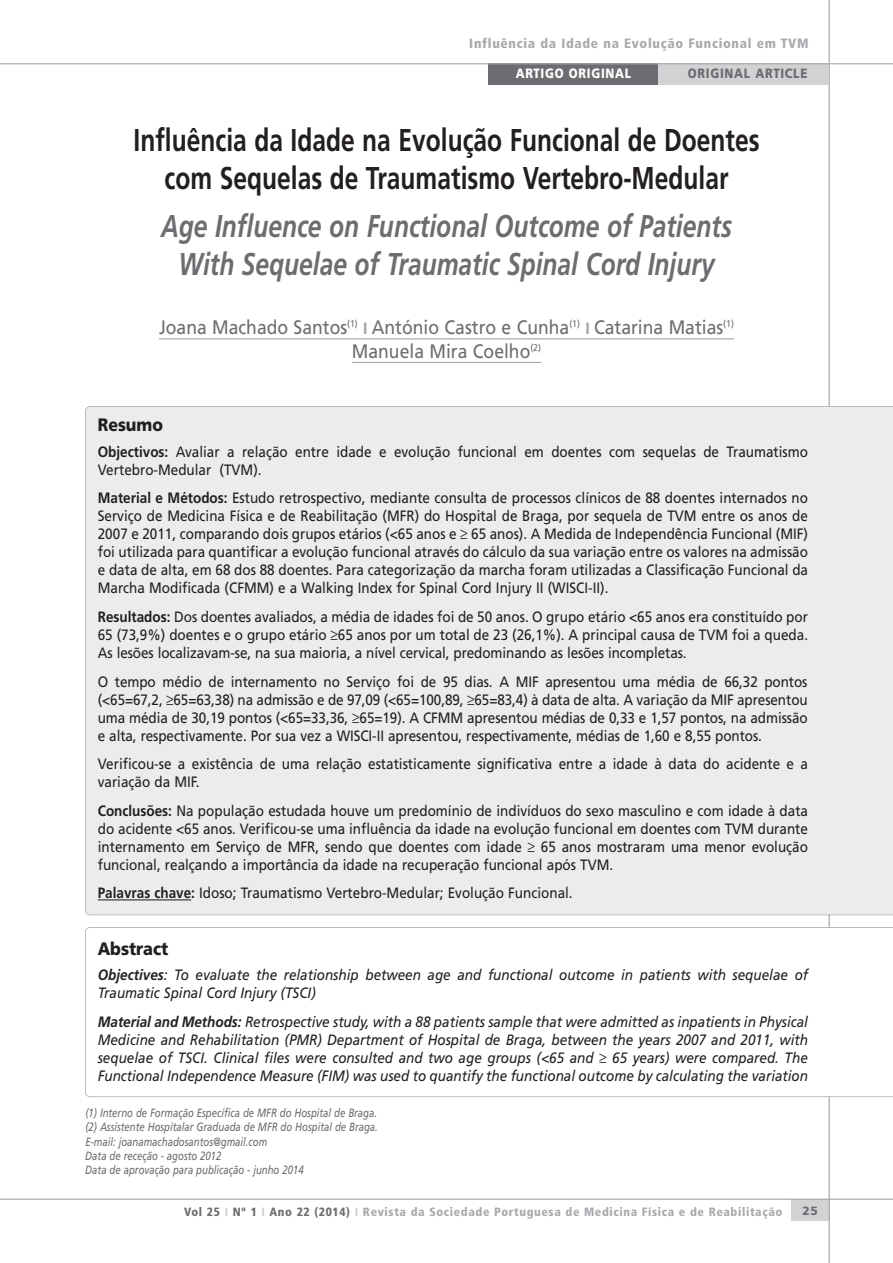
<style>
.page{position:relative;width:893px;height:1263px;background:#fff}
.page>*{position:absolute;margin:0;border:0;box-sizing:border-box;transform-origin:0 0}
.t1{font:700 31.5px/37.8px "Frutiger";color:#231f20;text-align:center;scale:.78 1}
.t2{font:italic 700 31.5px/37.8px "Frutiger";color:#6c6d70;text-align:center;scale:.78 1}
.t3{font:19.5px/24px "Frutiger";color:#6c6d70;text-align:center;scale:.9 1}
.t4{font:900 18px "Frutiger";letter-spacing:-.005em;color:#231f20;scale:.9 1}
.t5{font:900 18px "Frutiger";letter-spacing:-.005em;color:#231f20;scale:.88 1}
.t6{font:15px/18px "Frutiger";color:#231f20;text-align:justify;scale:.9 1}
.t7{font:italic 15px/18px "Frutiger";color:#231f20;scale:.9 1}
.t8{font:900 condensed 13.5px "Frutiger";letter-spacing:.05em;color:#a8a9ad}
.t9{font:900 13.5px "Frutiger";letter-spacing:.06em;color:#6c6d70;scale:.85 1}
.t10{font:900 13.5px "Frutiger";letter-spacing:.06em;color:#fff;scale:.85 1}
.t11{font:italic 12px/14.4px "Frutiger";color:#6c6d70;scale:.8 1}
.t12{font:900 condensed 12px "Frutiger";letter-spacing:.05em;color:#a8a9ad}
.t13{font:900 12px "Frutiger";color:#6c6d70}
.s1{font-weight:900;font-stretch:condensed;font-size:16.5px;color:#a8a9ad}
.s2{font-weight:700}
.s3{color:#6c6d70}
.s4{color:#d1d2d4}
</style>
<div class="page">
<div style="left:488px;top:64px;width:170px;height:21px;background:#6c6d70"></div>
<div style="left:791px;top:1199px;width:38px;height:21px;background:#d1d2d4"></div>
<hr style="left:829px;top:0;width:1px;height:1263px;background:#a8a9ad">
<div style="left:658px;top:64px;width:171px;height:21px;background:#d1d2d4"></div>
<hr style="left:0;top:1198px;width:893px;height:2px;background:#a8a9ad">
<hr style="left:0;top:63px;width:893px;height:1px;background:#a8a9ad">
<hr style="left:159px;top:338px;width:575px;height:1px;background:#a8a9ad">
<hr style="left:352px;top:362px;width:189px;height:1px;background:#a8a9ad">
<div style="left:85px;top:406px;width:808px;height:509px;background:#ececee"></div>
<hr style="left:98px;top:899px;width:93px;height:1px;background:#231f20">
<svg style="left:85px;top:927px;width:808px;height:170px"></svg>
<p class="t8" style="left:469px;top:38px;width:341px">Influência da Idade na Evolução Funcional em TVM</p>
<p class="t10" style="left:516px;top:68px;width:137px">ARTIGO ORIGINAL</p>
<p class="t9" style="left:688px;top:68px;width:142px">ORIGINAL ARTICLE</p>
<h1 class="t1" style="left:134px;top:124px;width:804px">Influência da Idade na Evolução Funcional de Doentes com Sequelas de Traumatismo Vertebro-Medular</h1>
<h1 class="t2" style="left:161px;top:210px;width:733px">Age Influence on Functional Outcome of Patients<br>With Sequelae of Traumatic Spinal Cord Injury</h1>
<h2 class="t3" style="left:159px;top:316px;width:640px">Joana Machado Santos<sup>(1)</sup> <span class="s1">I</span> António Castro e Cunha<sup>(1)</sup> <span class="s1">I</span> Catarina Matias<sup>(1)<br></sup>Manuela Mira Coelho<sup>(2)</sup></h2>
<p class="t5" style="left:98px;top:417px;width:76px">Resumo</p>
<p class="t6" style="left:98px;top:443px;width:791px"><span class="s2">Objectivos:</span> Avaliar a relação entre idade e evolução funcional em doentes com sequelas de Traumatismo<br>Vertebro-Medular (TVM).</p>
<p class="t6" style="left:98px;top:490px;width:791px"><span class="s2">Material e Métodos:</span> Estudo retrospectivo, mediante consulta de processos clínicos de 88 doentes internados no Serviço de Medicina Física e de Reabilitação (MFR) do Hospital de Braga, por sequela de TVM entre os anos de 2007 e 2011, comparando dois grupos etários (&lt;65 anos e ≥ 65 anos). A Medida de Independência Funcional (MIF) foi utilizada para quantificar a evolução funcional através do cálculo da sua variação entre os valores na admissão e data de alta, em 68 dos 88 doentes. Para categorização da marcha foram utilizadas a Classificação Funcional da Marcha Modificada (CFMM) e a Walking Index for Spinal Cord Injury II (WISCI-II).</p>
<p class="t6" style="left:98px;top:609px;width:791px"><span class="s2">Resultados:</span> Dos doentes avaliados, a média de idades foi de 50 anos. O grupo etário &lt;65 anos era constituído por 65 (73,9%) doentes e o grupo etário ≥65 anos por um total de 23 (26,1%). A principal causa de TVM foi a queda.<br>As lesões localizavam-se, na sua maioria, a nível cervical, predominando as lesões incompletas.</p>
<p class="t6" style="left:98px;top:673px;width:790px">O tempo médio de internamento no Serviço foi de 95 dias. A MIF apresentou uma média de 66,32 pontos (&lt;65=67,2, ≥65=63,38) na admissão e de 97,09 (&lt;65=100,89, ≥65=83,4) à data de alta. A variação da MIF apresentou uma média de 30,19 pontos (&lt;65=33,36, ≥65=19). A CFMM apresentou médias de 0,33 e 1,57 pontos, na admissão e alta, respectivamente. Por sua vez a WISCI-II apresentou, respectivamente, médias de 1,60 e 8,55 pontos.</p>
<p class="t6" style="left:98px;top:756px;width:791px">Verificou-se a existência de uma relação estatisticamente significativa entre a idade à data do acidente e a variação da MIF.</p>
<p class="t6" style="left:98px;top:803px;width:791px"><span class="s2">Conclusões:</span> Na população estudada houve um predomínio de indivíduos do sexo masculino e com idade à data do acidente &lt;65 anos. Verificou-se uma influência da idade na evolução funcional em doentes com TVM durante internamento em Serviço de MFR, sendo que doentes com idade ≥ 65 anos mostraram uma menor evolução funcional, realçando a importância da idade na recuperação funcional após TVM.</p>
<p class="t6" style="left:98px;top:885px;width:529px"><span class="s2">Palavras chave:</span> Idoso; Traumatismo Vertebro-Medular; Evolução Funcional.</p>
<p class="t4" style="left:98px;top:941px;width:80px">Abstract</p>
<p class="t7" style="left:98px;top:967px;width:791px"><span class="s2">Objectives</span>: To evaluate the relationship between age and functional outcome in patients with sequelae of<br>Traumatic Spinal Cord Injury (TSCI)</p>
<p class="t7" style="left:98px;top:1014px;width:791px;text-align:justify"><span class="s2">Material and Methods:</span> Retrospective study, with a 88 patients sample that were admitted as inpatients in Physical Medicine and Rehabilitation (PMR) Department of Hospital de Braga, between the years 2007 and 2011, with sequelae of TSCI. Clinical files were consulted and two age groups (&lt;65 and ≥ 65 years) were compared. The Functional Independence Measure (FIM) was used to quantify the functional outcome by calculating the variation</p>
<p class="t11" style="left:85px;top:1106px;width:367px">(1) Interno de Formação Específica de MFR do Hospital de Braga. (2) Assistente Hospitalar Graduada de MFR do Hospital de Braga.<br>E-mail: joanamachadosantos@gmail.com<br>Data de receção - agosto 2012<br>Data de aprovação para publicação - junho 2014</p>
<p class="t12" style="left:184px;top:1207px;width:600px"><span class="s3">Vol 25</span> <span class="s4">I</span> <span class="s3">Nº 1</span> <span class="s4">I</span> <span class="s3">Ano 22 (2014)</span> <span class="s4">I</span> Revista da Sociedade Portuguesa de Medicina Física e de Reabilitação</p>
<p class="t13" style="left:802px;top:1205px;width:17px">25</p>
</div>
